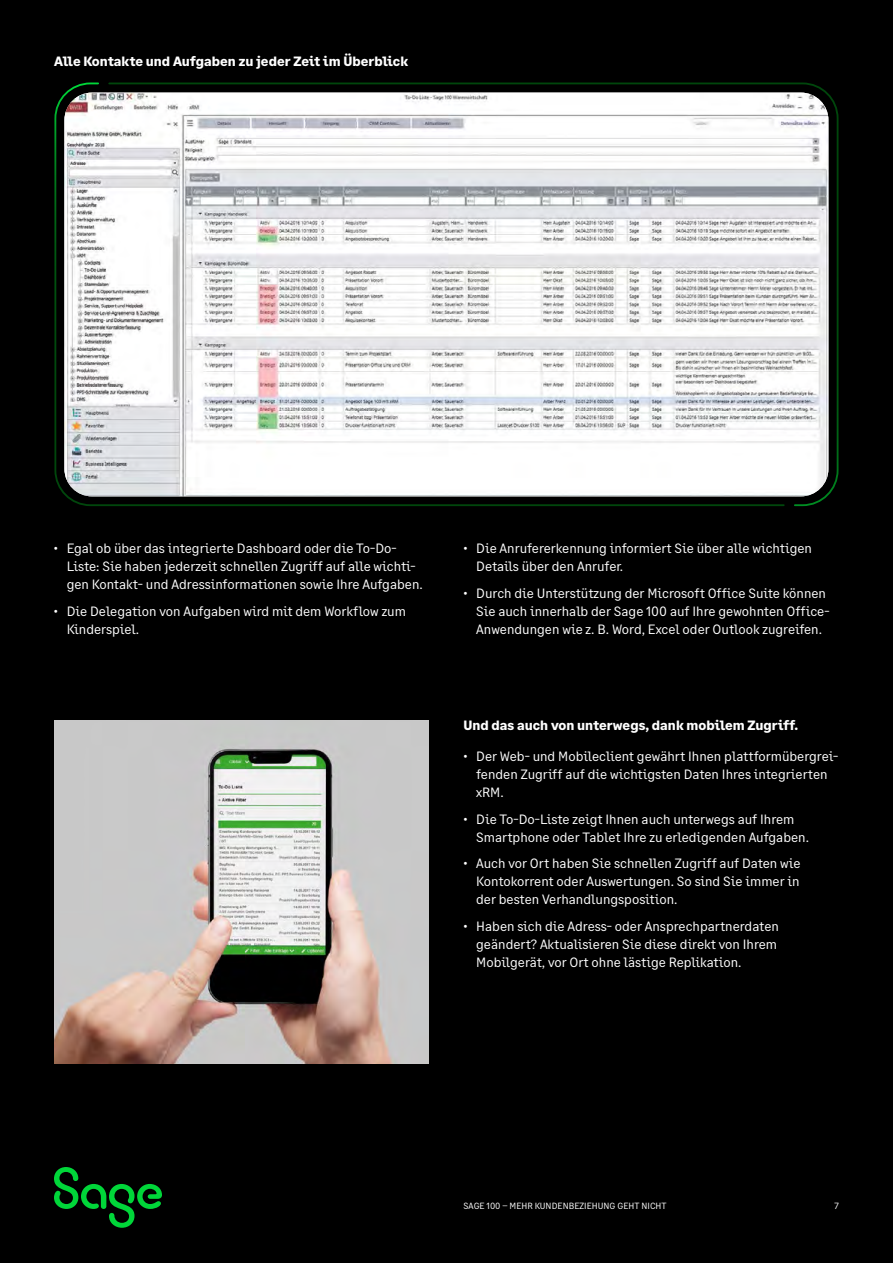
<style>
.page{position:relative;width:893px;height:1263px;background:#000}
.page>*{position:absolute;margin:0;border:0;box-sizing:border-box;transform-origin:0 0}
.t1{font:13.5px/18px "Sage Text";color:#fff}
.t2{font:700 13.5px "Sage Text";color:#fff}
.t3{font:9px "Sage Text";color:#fff}
</style>
<div class="page">
<img style="left:55px;top:720px;width:374px;height:344px">
<svg style="left:107px;top:82px;width:732px;height:425px"></svg>
<img style="left:64px;top:93px;width:764px;height:403px">
<svg style="left:54px;top:1167px;width:108px;height:61px"></svg>
<p class="t2" style="left:54px;top:53px;width:356px">Alle Kontakte und Aufgaben zu jeder Zeit im Überblick</p>
<p class="t1" style="left:67px;top:540px;width:358px;text-indent:-13px">• Egal ob über das integrierte Dashboard oder die To-Do-<br>Liste: Sie haben jederzeit schnellen Zugriff auf alle wichti&shy;gen Kontakt- und Adressinformationen sowie Ihre Aufgaben.</p>
<p class="t1" style="left:67px;top:602px;width:341px;text-indent:-13px">• Die Delegation von Aufgaben wird mit dem Workflow zum<br>Kinderspiel.</p>
<p class="t1" style="left:476px;top:540px;width:337px;text-indent:-13px">• Die Anrufererkennung informiert Sie über alle wichtigen<br>Details über den Anrufer.</p>
<p class="t1" style="left:476px;top:584px;width:355px;text-indent:-13px">• Durch die Unterstützung der Microsoft Office Suite können<br>Sie auch innerhalb der Sage 100 auf Ihre gewohnten Office-<br>Anwendungen wie z. B. Word, Excel oder Outlook zugreifen.</p>
<p class="t2" style="left:463px;top:717px;width:336px">Und das auch von unterwegs, dank mobilem Zugriff.</p>
<p class="t1" style="left:476px;top:748px;width:363px;text-indent:-13px">• Der Web- und Mobileclient gewährt Ihnen plattformübergrei&shy;fenden Zugriff auf die wichtigsten Daten Ihres integrierten xRM.</p>
<p class="t1" style="left:476px;top:810px;width:334px;text-indent:-13px">• Die To-Do-Liste zeigt Ihnen auch unterwegs auf Ihrem<br>Smartphone oder Tablet Ihre zu erledigenden Aufgaben.</p>
<p class="t1" style="left:476px;top:855px;width:326px;text-align:justify;text-indent:-13px">• Auch vor Ort haben Sie schnellen Zugriff auf Daten wie Kontokorrent oder Auswertungen. So sind Sie immer in der besten Verhandlungsposition.</p>
<p class="t1" style="left:476px;top:917px;width:304px;text-indent:-13px">• Haben sich die Adress- oder Ansprechpartnerdaten geändert? Aktualisieren Sie diese direkt von Ihrem<br>Mobilgerät, vor Ort ohne lästige Replikation.</p>
<p class="t3" style="left:463px;top:1200px;width:205px">SAGE 100 – MEHR KUNDENBEZIEHUNG GEHT NICHT</p>
<p class="t3" style="left:835px;top:1200px;width:6px">7</p>
</div>
